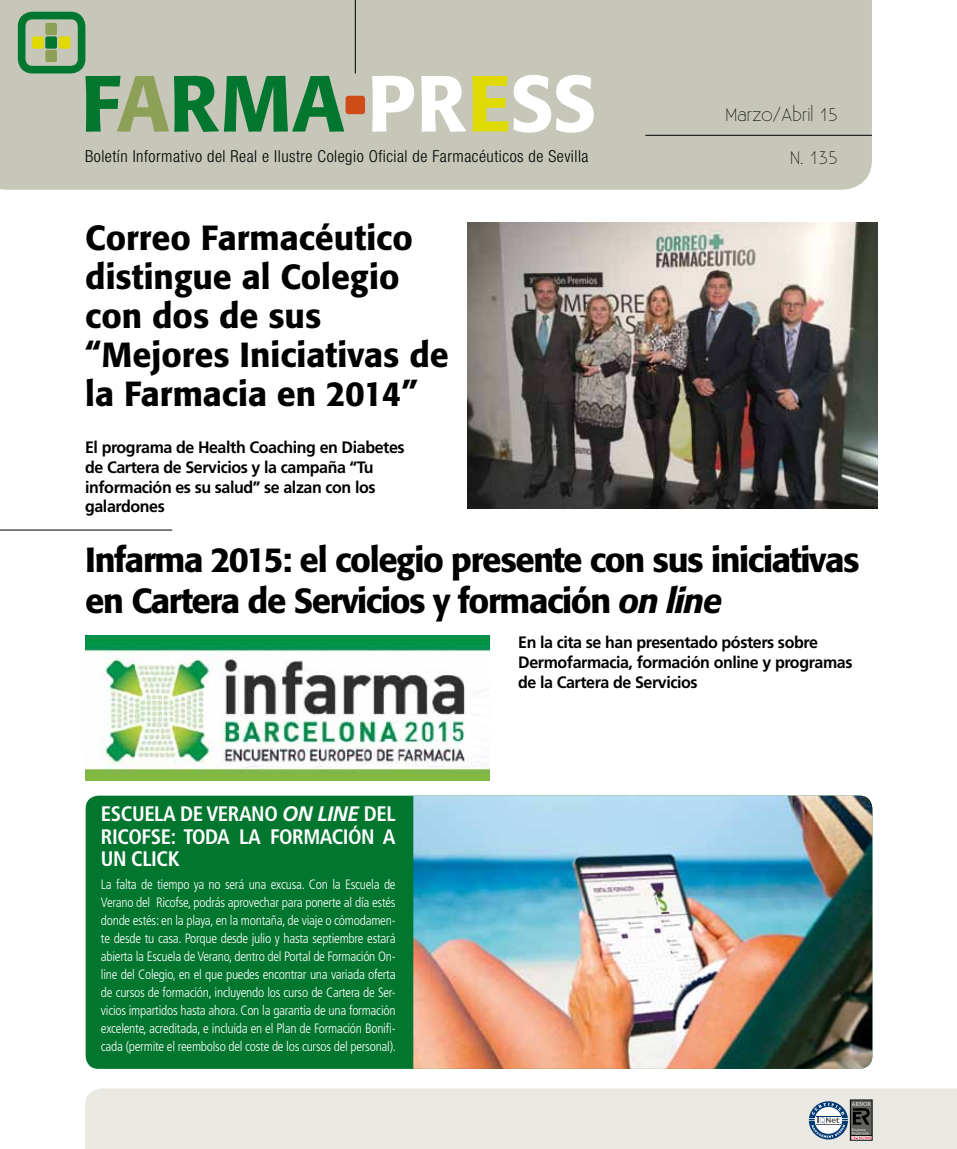
<style>
.page{position:relative;width:957px;height:1149px;background:#fff}
.page>*{position:absolute;margin:0;border:0;box-sizing:border-box;transform-origin:0 0}
.t1{font:500 78.6px "Formata";color:#00762e}
.t2{font:500 34.5px/39px "Formata";color:#000}
.t3{font:500 34.5px/40.5px "Formata";letter-spacing:-.04em;color:#000}
.t4{font:700 condensed 21px/22.5px "Frutiger";letter-spacing:-.02em;color:#fff;text-align:justify}
.t5{font:300 18px "Existence";color:#000}
.t6{font:700 16.5px/19.5px "Frutiger";letter-spacing:-.025em;color:#000}
.t7{font:300 condensed 16.5px "Helvetica Neue";letter-spacing:.03em;color:#000}
.t8{font:300 condensed 13.5px/18px "Frutiger";letter-spacing:-.02em;color:#fff;text-align:justify}
.s1{color:#8ea058}
.s2{color:#fff}
.s3{color:#dfda00}
.s4{font-style:italic}
.s5{font-style:italic;font-stretch:normal}
</style>
<div class="page">
<div style="left:85px;top:1088px;width:872px;height:60px;background:#e9e8e2"></div>
<div style="left:0;top:0;width:872px;height:190px;background:#c6c6b9"></div>
<hr style="left:355px;top:0;width:1px;height:73px;background:#000">
<svg style="left:809px;top:1100px;width:63px;height:39px"></svg>
<div style="left:345px;top:96px;width:20px;height:18px;background:#cf4c19;border-radius:3px"></div>
<div style="left:45px;top:23px;width:12px;height:12px;background:#8ea058;border-radius:2px"></div>
<div style="left:45px;top:36px;width:12px;height:13px;background:#00762e;border-radius:2px"></div>
<div style="left:45px;top:50px;width:12px;height:12px;background:#8ea058;border-radius:2px"></div>
<div style="left:32px;top:36px;width:12px;height:13px;background:#dfda00;border-radius:2px"></div>
<div style="left:59px;top:36px;width:11px;height:13px;background:#dfda00;border-radius:2px"></div>
<div style="left:18px;top:12px;width:67px;height:61px;border:8px solid #00762e;border-radius:11px"></div>
<hr style="left:645px;top:135px;width:227px;height:1px;background:#000">
<hr style="left:0;top:529px;width:172px;height:1px;background:#000">
<img style="left:85px;top:635px;width:404px;height:145px">
<img style="left:468px;top:222px;width:409px;height:286px">
<div style="left:86px;top:795px;width:786px;height:273px;background:#00762e;border-radius:13px"></div>
<img style="left:413px;top:795px;width:459px;height:273px">
<h1 class="t1" style="left:81px;top:55px;width:517px">F<span class="s1">A</span>RMA <span class="s2">PR</span><span class="s3">E</span><span class="s2">SS</span></h1>
<p class="t7" style="left:85px;top:147px;width:505px">Boletín Informativo del Real e Ilustre Colegio Oficial de Farmacéuticos de Sevilla</p>
<h2 class="t2" style="left:85px;top:218px;width:365px">Correo Farmacéutico distingue al Colegio con dos de sus “Mejores Iniciativas de la Farmacia en 2014”</h2>
<p class="t6" style="left:85px;top:437px;width:321px">El programa de Health Coaching en Diabetes de Cartera de Servicios y la campaña “Tu información es su salud” se alzan con los galardones</p>
<h3 class="t5" style="left:725px;top:105px;width:114px">Marzo/Abril 15</h3>
<h3 class="t5" style="left:790px;top:148px;width:49px">N. 135</h3>
<h2 class="t3" style="left:85px;top:539px;width:776px">Infarma 2015: el colegio presente con sus iniciativas en Cartera de Servicios y formación <span class="s4">on line</span></h2>
<p class="t6" style="left:518px;top:632px;width:336px">En la cita se han presentado pósters sobre<br>Dermofarmacia, formación online y programas de la Cartera de Servicios</p>
<h3 class="t4" style="left:101px;top:802px;width:296px">ESCUELA DE VERANO <span class="s5">ON LINE</span> DEL RICOFSE: TODA LA FORMACIÓN A UN CLICK</h3>
<p class="t8" style="left:101px;top:875px;width:297px">La falta de tiempo ya no será una excusa. Con la Escuela de Verano del Ricofse, podrás aprovechar para ponerte al día estés donde estés: en la playa, en la montaña, de viaje o cómodamen&shy;te desde tu casa. Porque desde julio y hasta septiembre estará abierta la Escuela de Verano, dentro del Portal de Formación On&shy;line del Colegio, en el que puedes encontrar una variada oferta de cursos de formación, incluyendo los curso de Cartera de Ser&shy;vicios impartidos hasta ahora. Con la garantía de una formación excelente, acreditada, e incluida en el Plan de Formación Bonifi&shy;cada (permite el reembolso del coste de los cursos del personal).</p>
</div>
